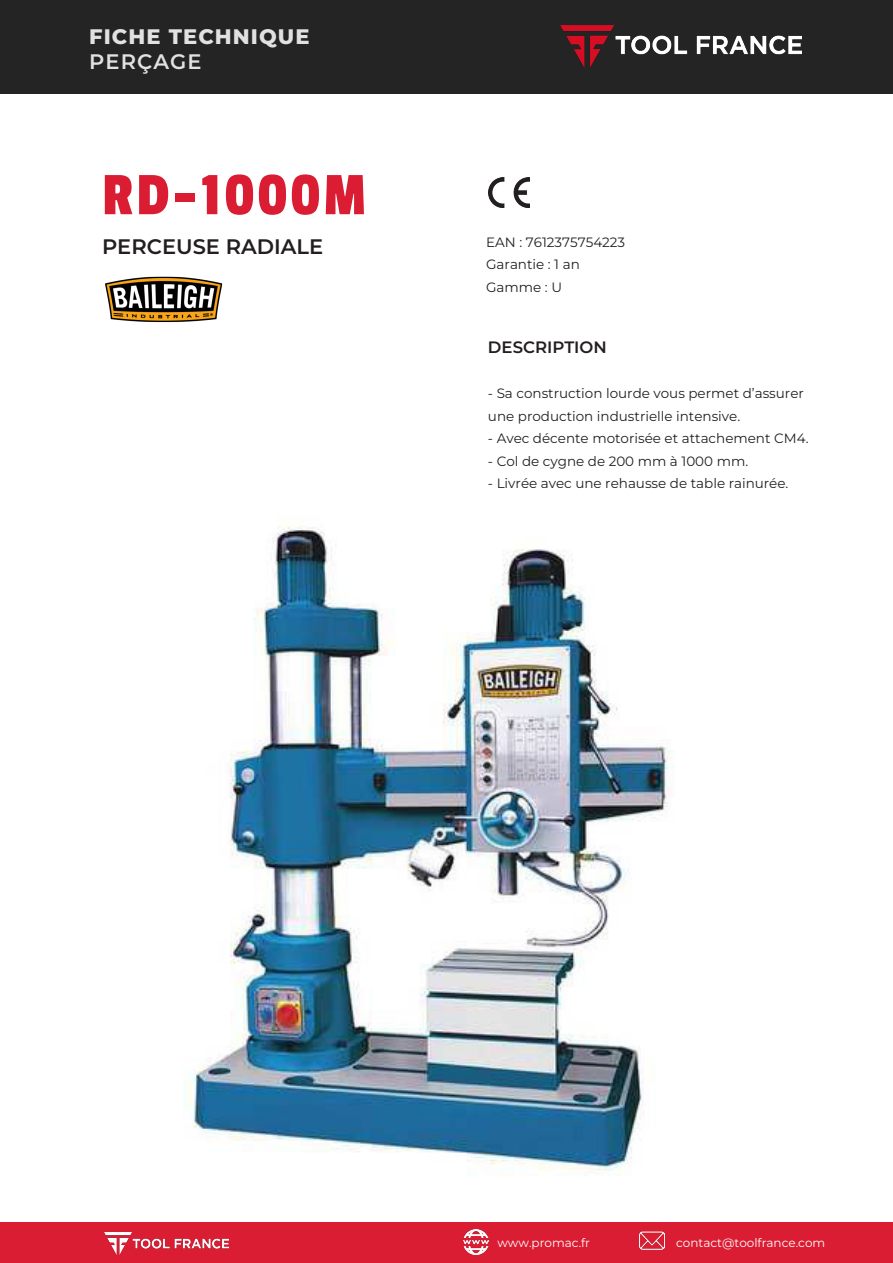
<style>
.page{position:relative;width:893px;height:1263px;background:#fff}
.page>*{position:absolute;margin:0;border:0;box-sizing:border-box;transform-origin:0 0}
.t1{font:63px "Passion One";letter-spacing:.05em;color:#db1d33}
.t2{font:100 21px "Montserrat";color:#231f20}
.t3{font:800 21px "Montserrat";letter-spacing:.05em;color:#e2e1e1}
.t4{font:100 21px "Montserrat";letter-spacing:.05em;color:#e2e1e1}
.t5{font:100 16.5px "Montserrat";color:#231f20}
.t6{font:100 13.5px/22.5px "Montserrat";color:#231f20}
.t7{font:100 12px "Montserrat";color:#fff}
</style>
<div class="page">
<img style="left:105px;top:276px;width:118px;height:46px">
<div style="left:0;top:0;width:893px;height:94px;background:#242424"></div>
<img style="left:560px;top:25px;width:242px;height:42px">
<div style="left:0;top:1222px;width:893px;height:41px;background:#db1d33"></div>
<img style="left:104px;top:1232px;width:124px;height:22px">
<img style="left:463px;top:1230px;width:25px;height:25px">
<img style="left:639px;top:1231px;width:25px;height:19px">
<img style="left:488px;top:178px;width:41px;height:29px">
<img style="left:183px;top:527px;width:491px;height:649px">
<p class="t3" style="left:89px;top:21px;width:222px">FICHE TECHNIQUE</p>
<p class="t4" style="left:89px;top:48px;width:114px">PERÇAGE</p>
<p class="t1" style="left:102px;top:162px;width:266px">RD-1000M</p>
<p class="t2" style="left:102px;top:233px;width:223px">PERCEUSE RADIALE</p>
<p class="t6" style="left:486px;top:230px;width:141px">EAN : 7612375754223</p>
<p class="t6" style="left:486px;top:253px;width:95px">Garantie : 1 an</p>
<p class="t6" style="left:486px;top:275px;width:77px">Gamme : U</p>
<p class="t5" style="left:488px;top:336px;width:120px">DESCRIPTION</p>
<p class="t6" style="left:488px;top:382px;width:317px">- Sa construction lourde vous permet d’assurer une production industrielle intensive.</p>
<p class="t6" style="left:488px;top:427px;width:322px">- Avec décente motorisée et attachement CM4.</p>
<p class="t6" style="left:488px;top:449px;width:262px">- Col de cygne de 200 mm à 1000 mm.</p>
<p class="t6" style="left:488px;top:472px;width:302px">- Livrée avec une rehausse de table rainurée.</p>
<p class="t7" style="left:497px;top:1234px;width:94px">www.promac.fr</p>
<p class="t7" style="left:676px;top:1234px;width:151px">contact@toolfrance.com</p>
</div>
